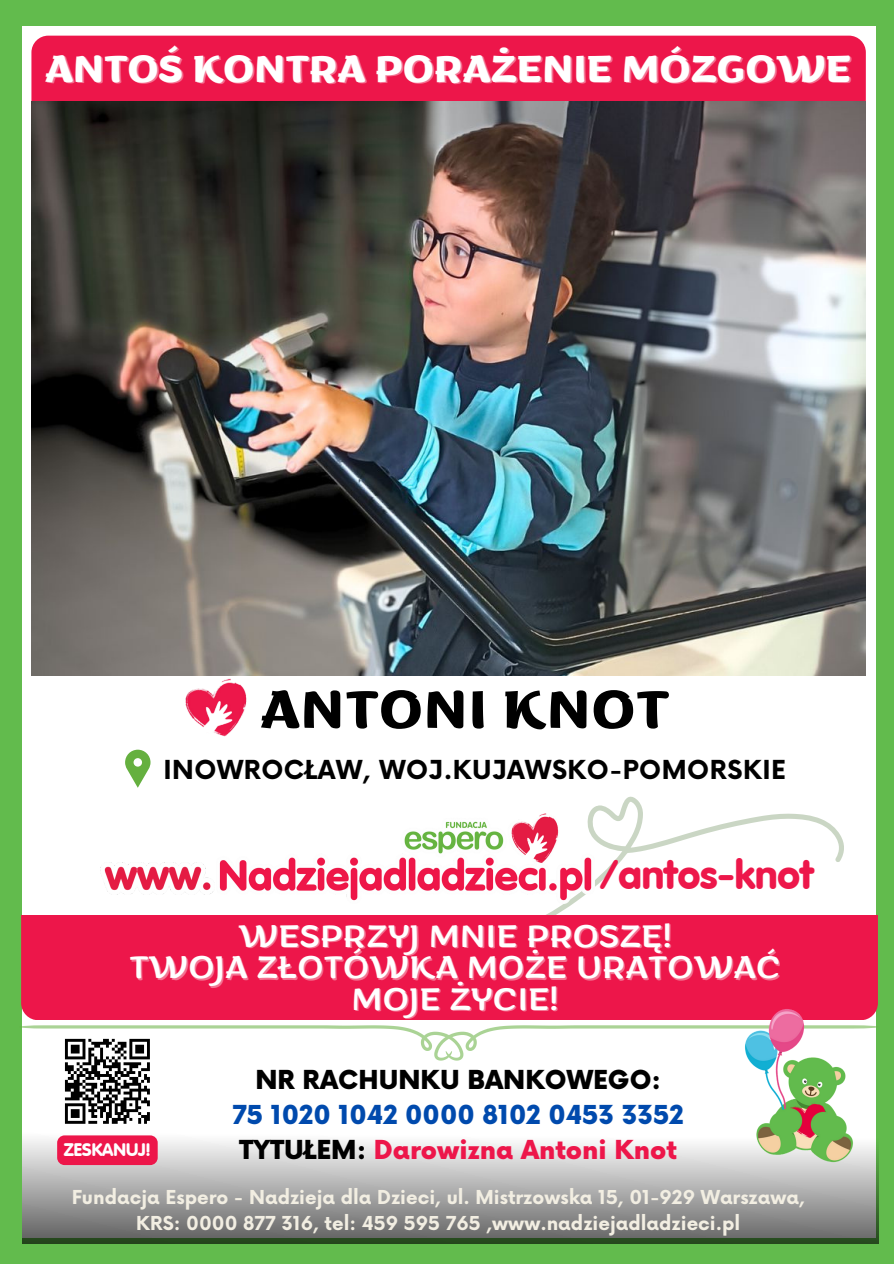
<style>
.page{position:relative;width:894px;height:1264px;background:#fff}
.page>*{position:absolute;margin:0;border:0;box-sizing:border-box;transform-origin:0 0}
.t1{font:700 52.5px "ZT Arturo";letter-spacing:.02em;color:#000}
.t2{font:900 40.5px "VAG Rounded";color:#ed174a}
.t3{font:700 37.5px "ZT Arturo";color:#fff}
.t4{font:31.5px "ZT Arturo";letter-spacing:.02em;color:#fff}
.t5{font:900 25.5px/34.8px "Now";color:#000;text-align:center}
.t6{font:700 25.5px "Now";letter-spacing:.02em;color:#000}
.t7{font:700 18.75px "Now";color:#f2eee2}
.t8{font:900 17.85px "VAG Rounded";color:#fff}
.s1{color:#004aad}
.s2{color:#ed164a}
</style>
<div class="page">
<div style="left:0;top:0;width:611px;height:1263px;background:#62bb4d"></div>
<div style="left:22px;top:26px;width:589px;height:1211px;background:#fff"></div>
<div style="left:286px;top:0;width:607px;height:1263px;background:#62bb4d"></div>
<div style="left:286px;top:26px;width:588px;height:1211px;background:#fff"></div>
<div style="left:31px;top:36px;width:834px;height:416px;background:#ed164a;border-radius:17px"></div>
<svg style="left:125px;top:749px;width:25px;height:38px"></svg>
<img style="left:185px;top:678px;width:62px;height:59px">
<svg style="left:22px;top:855px;width:856px;height:388px"></svg>
<svg style="left:270px;top:796px;width:578px;height:119px"></svg>
<div style="left:21px;top:915px;width:856px;height:104px;background:#ed164a"></div>
<img style="left:707px;top:1008px;width:172px;height:157px">
<img style="left:31px;top:102px;width:834px;height:574px">
<img style="left:101px;top:862px;width:113px;height:32px">
<img style="left:216px;top:813px;width:378px;height:90px">
<div style="left:57px;top:1135px;width:101px;height:29px;background:#ed164a;border-radius:7px"></div>
<div style="left:59px;top:1033px;width:97px;height:96px;background:#fff"></div>
<svg style="left:22px;top:1025px;width:856px;height:100px"></svg>
<p class="t3" style="left:45px;top:54px;width:807px">ANTOŚ KONTRA PORAŻENIE MÓZGOWE</p>
<p class="t1" style="left:260px;top:689px;width:410px">ANTONI KNOT</p>
<p class="t6" style="left:163px;top:755px;width:623px">INOWROCŁAW, WOJ.KUJAWSKO-POMORSKIE</p>
<p class="t2" style="left:599px;top:850px;width:215px">/antos-knot</p>
<p class="t4" style="left:239px;top:923px;width:434px">WESPRZYJ MNIE PROSZĘ!</p>
<p class="t4" style="left:130px;top:955px;width:652px">TWOJA ZŁOTÓWKA MOŻE URATOWAĆ</p>
<p class="t4" style="left:352px;top:986px;width:208px">MOJE ŻYCIE!</p>
<p class="t8" style="left:64px;top:1138px;width:88px">ZESKANUJ!</p>
<h5 class="t5" style="left:232px;top:1064px;width:453px">NR RACHUNKU BANKOWEGO:<br><span class="s1">75 1020 1042 0000 8102 0453 3352<br></span>TYTUŁEM: <span class="s2">Darowizna Antoni Knot</span></h5>
<p class="t7" style="left:72px;top:1186px;width:734px">Fundacja Espero - Nadzieja dla Dzieci, ul. Mistrzowska 15, 01-929 Warszawa,</p>
<h4 class="t7" style="left:136px;top:1212px;width:605px">KRS: 0000 877 316, tel: 459 595 765 ,www.nadziejadladzieci.pl</h4>
</div>
